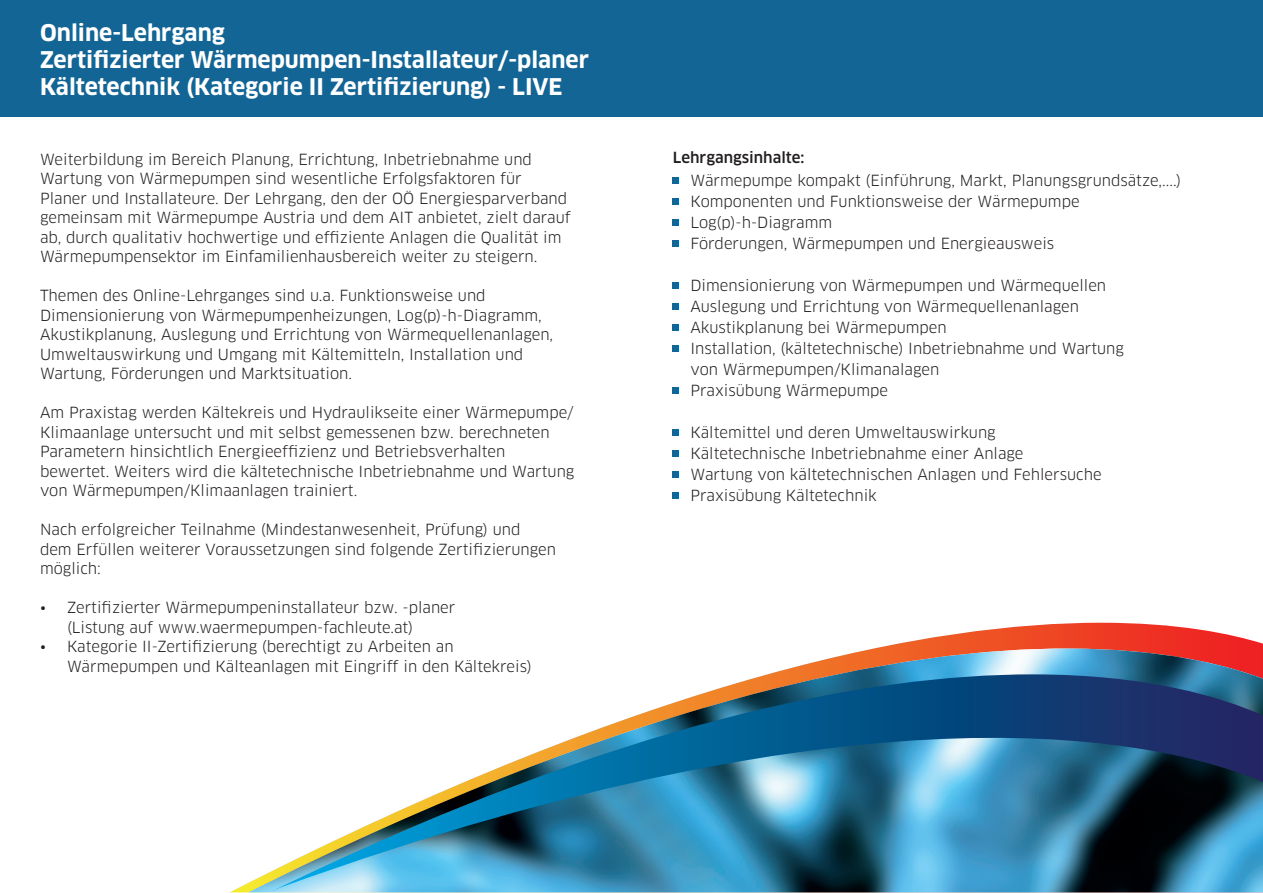
<style>
.page{position:relative;width:1263px;height:893px;background:#fff}
.page>*{position:absolute;margin:0;border:0;box-sizing:border-box;transform-origin:0 0}
.t1{font:700 22.5px/27px "Clan Pro";color:#fff}
.t2{font:15px/19.5px "Clan Pro";color:#231f20}
.t3{font:500 15px "Clan Pro";color:#231f20}
</style>
<div class="page">
<svg style="left:876px;top:622px;width:387px;height:26px"></svg>
<img style="left:248px;top:648px;width:1015px;height:244px">
<svg style="left:270px;top:672px;width:993px;height:220px"></svg>
<svg style="left:673px;top:178px;width:6px;height:6px"></svg>
<svg style="left:673px;top:199px;width:6px;height:6px"></svg>
<svg style="left:673px;top:220px;width:6px;height:6px"></svg>
<svg style="left:673px;top:241px;width:6px;height:6px"></svg>
<svg style="left:673px;top:283px;width:6px;height:6px"></svg>
<svg style="left:673px;top:304px;width:6px;height:6px"></svg>
<svg style="left:673px;top:325px;width:6px;height:6px"></svg>
<svg style="left:673px;top:346px;width:6px;height:6px"></svg>
<svg style="left:673px;top:388px;width:6px;height:6px"></svg>
<svg style="left:673px;top:430px;width:6px;height:6px"></svg>
<svg style="left:673px;top:451px;width:6px;height:6px"></svg>
<svg style="left:673px;top:472px;width:6px;height:6px"></svg>
<svg style="left:673px;top:493px;width:6px;height:6px"></svg>
<div style="left:0;top:0;width:1263px;height:116px;background:#136595"></div>
<h1 class="t1" style="left:40px;top:19px;width:550px">Online-Lehrgang<br>Zertifizierter Wärmepumpen-Installateur/-planer<br>Kältetechnik (Kategorie II Zertifizierung) - LIVE</h1>
<p class="t2" style="left:40px;top:150px;width:532px">Weiterbildung im Bereich Planung, Errichtung, Inbetriebnahme und Wartung von Wärmepumpen sind wesentliche Erfolgsfaktoren für Planer und Installateure. Der Lehrgang, den der OÖ Energiesparverband gemeinsam mit Wärmepumpe Austria und dem AIT anbietet, zielt darauf ab, durch qualitativ hochwertige und effiziente Anlagen die Qualität im Wärmepumpensektor im Einfamilienhausbereich weiter zu steigern.</p>
<p class="t2" style="left:40px;top:286px;width:515px">Themen des Online-Lehrganges sind u.a. Funktionsweise und Dimensionierung von Wärmepumpenheizungen, Log(p)-h-Diagramm, Akustikplanung, Auslegung und Errichtung von Wärmequellenanlagen, Umweltauswirkung und Umgang mit Kältemitteln, Installation und Wartung, Förderungen und Marktsituation.</p>
<p class="t2" style="left:40px;top:403px;width:536px">Am Praxistag werden Kältekreis und Hydraulikseite einer Wärmepumpe/ Klimaanlage untersucht und mit selbst gemessenen bzw. berechneten Parametern hinsichtlich Energieeffizienz und Betriebsverhalten bewertet. Weiters wird die kältetechnische Inbetriebnahme und Wartung von Wärmepumpen/Klimaanlagen trainiert.</p>
<p class="t2" style="left:40px;top:520px;width:517px">Nach erfolgreicher Teilnahme (Mindestanwesenheit, Prüfung) und<br>dem Erfüllen weiterer Voraussetzungen sind folgende Zertifizierungen möglich:</p>
<p class="t2" style="left:67px;top:598px;width:390px;text-indent:-27px">• Zertifizierter Wärmepumpeninstallateur bzw. -planer (Listung auf www.waermepumpen-fachleute.at)</p>
<p class="t2" style="left:67px;top:637px;width:466px;text-indent:-27px">• Kategorie II-Zertifizierung (berechtigt zu Arbeiten an<br>Wärmepumpen und Kälteanlagen mit Eingriff in den Kältekreis)</p>
<p class="t3" style="left:673px;top:149px;width:133px">Lehrgangsinhalte:</p>
<p class="t2" style="left:690px;top:170px;width:492px;line-height:21px">Wärmepumpe kompakt (Einführung, Markt, Planungsgrundsätze,....)<br>Komponenten und Funktionsweise der Wärmepumpe Log(p)-h-Diagramm<br>Förderungen, Wärmepumpen und Energieausweis</p>
<p class="t2" style="left:690px;top:275px;width:435px;line-height:21px">Dimensionierung von Wärmepumpen und Wärmequellen Auslegung und Errichtung von Wärmequellenanlagen Akustikplanung bei Wärmepumpen<br>Installation, (kältetechnische) Inbetriebnahme und Wartung von Wärmepumpen/Klimanalagen<br>Praxisübung Wärmepumpe</p>
<p class="t2" style="left:690px;top:422px;width:413px;line-height:21px">Kältemittel und deren Umweltauswirkung Kältetechnische Inbetriebnahme einer Anlage<br>Wartung von kältetechnischen Anlagen und Fehlersuche Praxisübung Kältetechnik</p>
</div>
